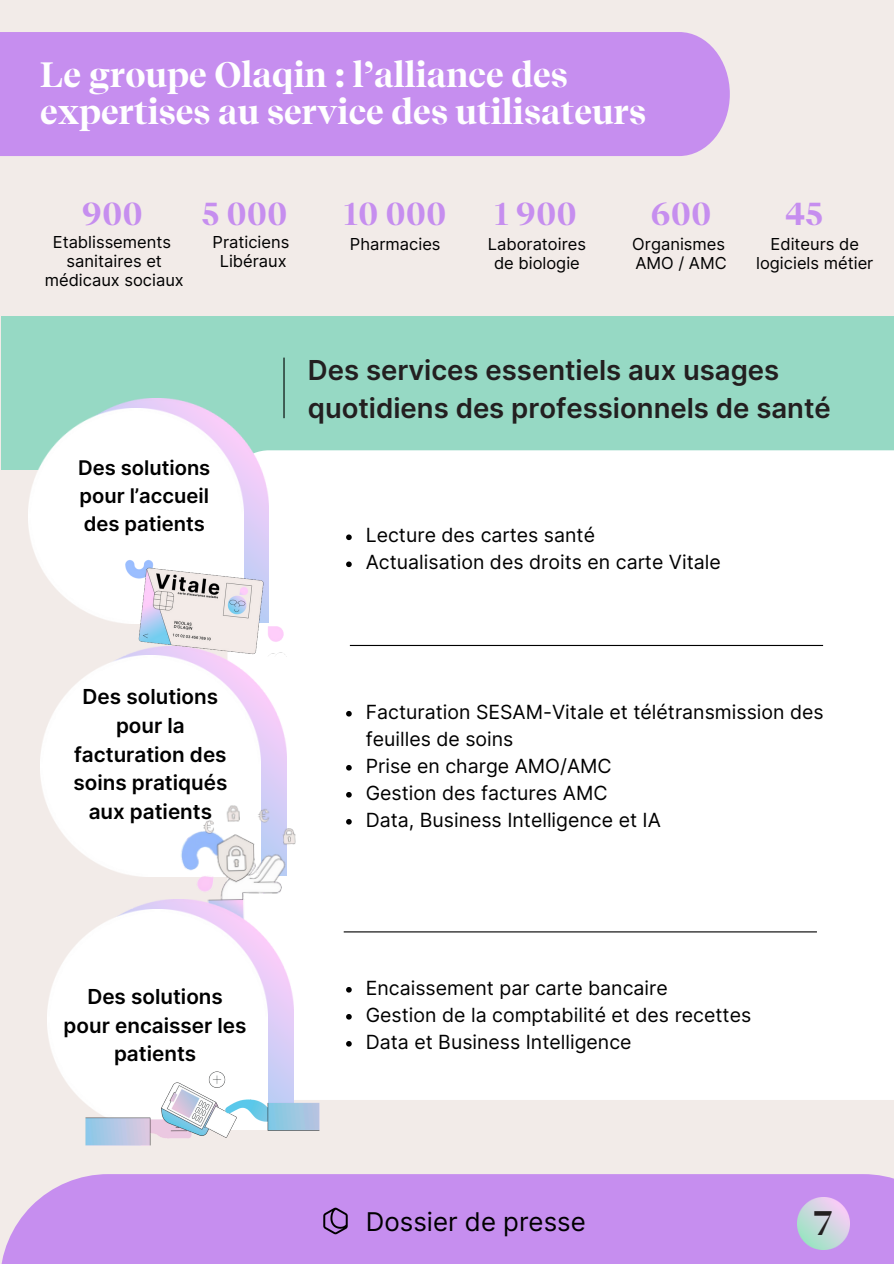
<style>
.page{position:relative;width:894px;height:1264px;background:#fff}
.page>*{position:absolute;margin:0;border:0;box-sizing:border-box;transform-origin:0 0}
.t1{font:700 35.1px/37.2px "Recife Display";color:#fff}
.t2{font:700 34.5px "Recife Display";color:#231f20}
.t3{font:700 32.25px "Recife Display";color:#c68eef}
.t4{font:600 27.45px/38.2px "Inter";color:#231f20}
.t5{font:25.8px "Inter";color:#000}
.t6{font:600 20.7px/28.7px "Inter";color:#000;text-align:center}
.t7{font:600 20.25px/27.9px "Inter";color:#000;text-align:justify}
.t8{font:19.5px/27px "Inter";color:#000}
.t9{font:16.5px "Inter";color:#000}
</style>
<div class="page">
<div style="left:0;top:0;width:893px;height:1263px;background:#f2ebe8"></div>
<div style="left:2px;top:316px;width:891px;height:154px;background:#96d9c4"></div>
<div style="left:0;top:1174px;width:893px;height:89px;background:#c68eef"></div>
<img style="left:323px;top:1207px;width:25px;height:28px">
<img style="left:797px;top:1197px;width:52px;height:52px">
<div style="left:268px;top:450px;width:625px;height:649px;background:#fff"></div>
<img style="left:261px;top:657px;width:25px;height:131px">
<img style="left:40px;top:657px;width:221px;height:214px">
<img style="left:115px;top:788px;width:246px;height:143px">
<img style="left:110px;top:398px;width:158px;height:149px">
<img style="left:28px;top:408px;width:215px;height:215px">
<img style="left:120px;top:547px;width:167px;height:110px">
<img style="left:115px;top:899px;width:178px;height:172px">
<img style="left:47px;top:909px;width:221px;height:194px">
<img style="left:85px;top:1071px;width:234px;height:74px">
<hr style="left:350px;top:645px;width:472px;height:1px;background:#000">
<hr style="left:343px;top:931px;width:473px;height:1px;background:#000">
<svg style="left:346px;top:534px;width:5px;height:6px"></svg>
<svg style="left:346px;top:561px;width:5px;height:6px"></svg>
<svg style="left:346px;top:711px;width:5px;height:5px"></svg>
<svg style="left:346px;top:765px;width:5px;height:5px"></svg>
<svg style="left:346px;top:792px;width:5px;height:5px"></svg>
<svg style="left:346px;top:819px;width:5px;height:5px"></svg>
<svg style="left:346px;top:986px;width:5px;height:6px"></svg>
<svg style="left:346px;top:1013px;width:5px;height:6px"></svg>
<svg style="left:346px;top:1040px;width:5px;height:6px"></svg>
<hr style="left:283px;top:357px;width:1px;height:61px;background:#000">
<div style="left:0;top:32px;width:729px;height:124px;background:#c68eef"></div>
<p class="t1" style="left:40px;top:56px;width:607px">Le groupe Olaqin : l’alliance des expertises au service des utilisateurs</p>
<p class="t3" style="left:82px;top:194px;width:63px">900</p>
<p class="t3" style="left:201px;top:194px;width:88px">5 000</p>
<p class="t3" style="left:342px;top:194px;width:105px">10 000</p>
<p class="t3" style="left:493px;top:194px;width:85px">1 900</p>
<p class="t3" style="left:650px;top:194px;width:63px">600</p>
<h2 class="t3" style="left:785px;top:194px;width:39px">45</h2>
<p class="t9" style="left:53px;top:232px;width:120px">Etablissements</p>
<p class="t9" style="left:67px;top:251px;width:97px">sanitaires et</p>
<h4 class="t9" style="left:45px;top:270px;width:141px">médicaux sociaux</h4>
<p class="t9" style="left:212px;top:232px;width:78px">Praticiens</p>
<p class="t9" style="left:220px;top:251px;width:68px">Libéraux</p>
<p class="t9" style="left:350px;top:234px;width:92px">Pharmacies</p>
<p class="t9" style="left:487px;top:234px;width:100px">Laboratoires</p>
<p class="t9" style="left:494px;top:253px;width:87px">de biologie</p>
<p class="t9" style="left:632px;top:234px;width:94px">Organismes</p>
<p class="t9" style="left:635px;top:253px;width:93px">AMO / AMC</p>
<p class="t9" style="left:770px;top:234px;width:90px">Editeurs de</p>
<p class="t9" style="left:756px;top:253px;width:119px">logiciels métier</p>
<h1 class="t7" style="left:78px;top:454px;width:134px">Des solutions pour l’accueil des patients</h1>
<p class="t6" style="left:73px;top:682px;width:155px">Des solutions pour la facturation des soins pratiqués aux patients</p>
<p class="t6" style="left:64px;top:982px;width:184px">Des solutions pour encaisser les patients</p>
<h1 class="t4" style="left:308px;top:351px;width:524px">Des services essentiels aux usages quotidiens des professionnels de santé</h1>
<p class="t8" style="left:365px;top:522px;width:231px">Lecture des cartes santé</p>
<p class="t8" style="left:365px;top:549px;width:356px">Actualisation des droits en carte Vitale</p>
<p class="t8" style="left:365px;top:698px;width:459px">Facturation SESAM-Vitale et télétransmission des feuilles de soins</p>
<h4 class="t8" style="left:365px;top:752px;width:247px">Prise en charge AMO/AMC</h4>
<p class="t8" style="left:365px;top:779px;width:243px">Gestion des factures AMC</p>
<p class="t8" style="left:365px;top:806px;width:296px">Data, Business Intelligence et IA</p>
<p class="t8" style="left:365px;top:974px;width:303px">Encaissement par carte bancaire</p>
<h4 class="t8" style="left:365px;top:1001px;width:387px">Gestion de la comptabilité et des recettes</h4>
<p class="t8" style="left:365px;top:1028px;width:267px">Data et Business Intelligence</p>
<h1 class="t5" style="left:366px;top:1205px;width:221px">Dossier de presse</h1>
<p class="t2" style="left:814px;top:1202px;width:20px">7</p>
</div>
